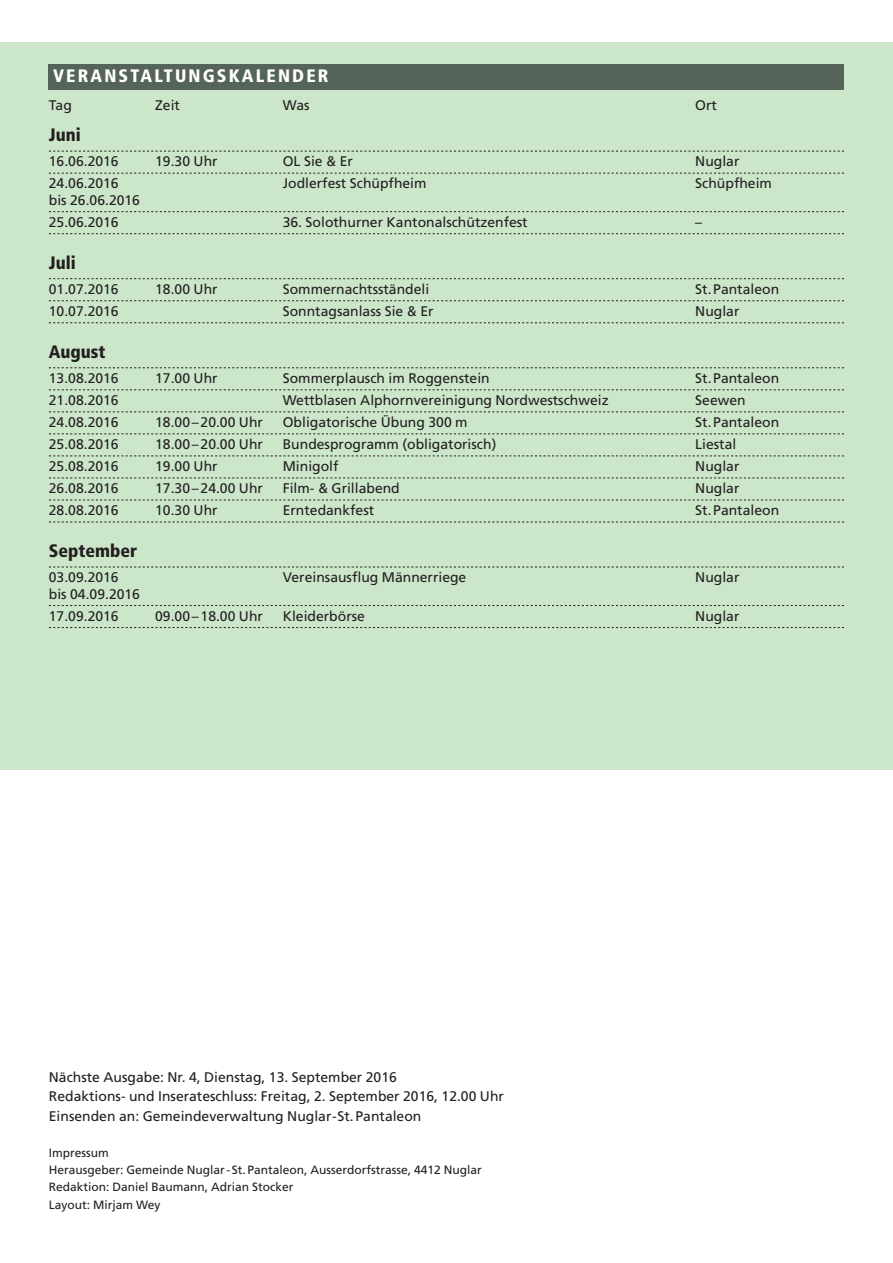
<style>
.page{position:relative;width:893px;height:1263px;background:#fff}
.page>*{position:absolute;margin:0;border:0;box-sizing:border-box;transform-origin:0 0}
.t1{font:900 condensed 18px "Frutiger LT";color:#231f20}
.t2{font:900 condensed 18px "Frutiger LT";letter-spacing:.12em;color:#fff}
.t3{font:13.95px/19.5px "Frutiger LT";color:#231f20}
.t4{font:12px/17.2px "Frutiger LT";color:#231f20}
</style>
<div class="page">
<div style="left:0;top:43px;width:893px;height:727px;background:#cce6ca"></div>
<svg style="left:49px;top:151px;width:795px;height:1px"></svg>
<svg style="left:49px;top:173px;width:795px;height:1px"></svg>
<svg style="left:49px;top:211px;width:795px;height:1px"></svg>
<svg style="left:49px;top:233px;width:795px;height:1px"></svg>
<svg style="left:49px;top:278px;width:795px;height:1px"></svg>
<svg style="left:49px;top:300px;width:795px;height:1px"></svg>
<svg style="left:49px;top:322px;width:795px;height:1px"></svg>
<svg style="left:49px;top:367px;width:795px;height:1px"></svg>
<svg style="left:49px;top:389px;width:795px;height:1px"></svg>
<svg style="left:49px;top:411px;width:795px;height:1px"></svg>
<svg style="left:49px;top:433px;width:795px;height:1px"></svg>
<svg style="left:49px;top:455px;width:795px;height:1px"></svg>
<svg style="left:49px;top:478px;width:795px;height:1px"></svg>
<svg style="left:49px;top:500px;width:795px;height:1px"></svg>
<svg style="left:49px;top:522px;width:795px;height:1px"></svg>
<svg style="left:49px;top:567px;width:795px;height:1px"></svg>
<svg style="left:49px;top:605px;width:795px;height:1px"></svg>
<svg style="left:49px;top:627px;width:795px;height:1px"></svg>
<div style="left:49px;top:64px;width:795px;height:25px;background:#556459"></div>
<p class="t2" style="left:53px;top:65px;width:277px">VERANSTALTUNGSKALENDER</p>
<p class="t3" style="left:49px;top:95px;width:25px">Tag</p>
<p class="t3" style="left:155px;top:95px;width:26px">Zeit</p>
<p class="t3" style="left:283px;top:95px;width:28px">Was</p>
<p class="t3" style="left:695px;top:95px;width:23px">Ort</p>
<p class="t1" style="left:49px;top:124px;width:33px">Juni</p>
<p class="t3" style="left:49px;top:152px;width:71px">16.06.2016</p>
<p class="t3" style="left:155px;top:152px;width:64px">19.30 Uhr</p>
<p class="t3" style="left:283px;top:152px;width:72px">OL Sie &amp; Er</p>
<p class="t3" style="left:695px;top:152px;width:46px">Nuglar</p>
<p class="t3" style="left:49px;top:174px;width:71px">24.06.2016</p>
<p class="t3" style="left:283px;top:174px;width:145px">Jodlerfest Schüpfheim</p>
<p class="t3" style="left:695px;top:174px;width:78px">Schüpfheim</p>
<p class="t3" style="left:49px;top:189px;width:93px;line-height:22px">bis 26.06.2016<br>25.06.2016</p>
<p class="t3" style="left:283px;top:212px;width:246px">36. Solothurner Kantonalschützenfest</p>
<p class="t3" style="left:695px;top:212px;width:8px">–</p>
<p class="t1" style="left:49px;top:252px;width:28px">Juli</p>
<p class="t3" style="left:49px;top:279px;width:71px">01.07.2016</p>
<p class="t3" style="left:155px;top:279px;width:64px">18.00 Uhr</p>
<p class="t3" style="left:283px;top:279px;width:148px">Sommernachtsständeli</p>
<p class="t3" style="left:695px;top:279px;width:85px">St. Pantaleon</p>
<p class="t3" style="left:49px;top:301px;width:71px">10.07.2016</p>
<p class="t3" style="left:283px;top:301px;width:152px">Sonntagsanlass Sie &amp; Er</p>
<p class="t3" style="left:695px;top:301px;width:46px">Nuglar</p>
<p class="t1" style="left:49px;top:341px;width:58px">August</p>
<p class="t3" style="left:49px;top:368px;width:71px">13.08.2016</p>
<p class="t3" style="left:155px;top:368px;width:64px">17.00 Uhr</p>
<p class="t3" style="left:283px;top:368px;width:208px">Sommerplausch im Roggenstein</p>
<p class="t3" style="left:695px;top:368px;width:85px">St. Pantaleon</p>
<p class="t3" style="left:49px;top:391px;width:71px">21.08.2016</p>
<p class="t3" style="left:283px;top:391px;width:327px">Wettblasen Alphornvereinigung Nordwestschweiz</p>
<p class="t3" style="left:695px;top:391px;width:52px">Seewen</p>
<p class="t3" style="left:49px;top:413px;width:71px">24.08.2016</p>
<p class="t3" style="left:155px;top:413px;width:109px">18.00 – 20.00 Uhr</p>
<p class="t3" style="left:283px;top:413px;width:186px">Obligatorische Übung 300 m</p>
<p class="t3" style="left:695px;top:413px;width:85px">St. Pantaleon</p>
<p class="t3" style="left:49px;top:435px;width:71px">25.08.2016</p>
<p class="t3" style="left:155px;top:435px;width:109px">18.00 – 20.00 Uhr</p>
<p class="t3" style="left:283px;top:435px;width:215px">Bundesprogramm (obligatorisch)</p>
<p class="t3" style="left:695px;top:435px;width:43px">Liestal</p>
<p class="t3" style="left:49px;top:457px;width:71px">25.08.2016</p>
<p class="t3" style="left:155px;top:457px;width:64px">19.00 Uhr</p>
<p class="t3" style="left:283px;top:457px;width:57px">Minigolf</p>
<p class="t3" style="left:695px;top:457px;width:46px">Nuglar</p>
<p class="t3" style="left:49px;top:479px;width:71px">26.08.2016</p>
<p class="t3" style="left:155px;top:479px;width:109px">17.30 – 24.00 Uhr</p>
<p class="t3" style="left:283px;top:479px;width:119px">Film- &amp; Grillabend</p>
<p class="t3" style="left:695px;top:479px;width:46px">Nuglar</p>
<p class="t3" style="left:49px;top:501px;width:71px">28.08.2016</p>
<p class="t3" style="left:155px;top:501px;width:64px">10.30 Uhr</p>
<p class="t3" style="left:283px;top:501px;width:93px">Erntedankfest</p>
<p class="t3" style="left:695px;top:501px;width:85px">St. Pantaleon</p>
<p class="t1" style="left:49px;top:540px;width:90px">September</p>
<p class="t3" style="left:49px;top:568px;width:71px">03.09.2016</p>
<p class="t3" style="left:283px;top:568px;width:185px">Vereinsausflug Männerriege</p>
<p class="t3" style="left:695px;top:568px;width:46px">Nuglar</p>
<p class="t3" style="left:49px;top:583px;width:93px;line-height:22px">bis 04.09.2016<br>17.09.2016</p>
<p class="t3" style="left:155px;top:606px;width:109px">09.00 – 18.00 Uhr</p>
<p class="t3" style="left:283px;top:606px;width:84px">Kleiderbörse</p>
<p class="t3" style="left:695px;top:606px;width:46px">Nuglar</p>
<p class="t3" style="left:49px;top:1067px;width:457px">Nächste Ausgabe: Nr. 4, Dienstag, 13. September 2016<br>Redaktions- und Inserateschluss: Freitag, 2. September 2016, 12.00 Uhr<br>Einsenden an: Gemeindeverwaltung Nuglar-St. Pantaleon</p>
<p class="t4" style="left:49px;top:1144px;width:434px">Impressum<br>Herausgeber: Gemeinde Nuglar - St. Pantaleon, Ausserdorfstrasse, 4412 Nuglar Redaktion: Daniel Baumann, Adrian Stocker<br>Layout: Mirjam Wey</p>
</div>
